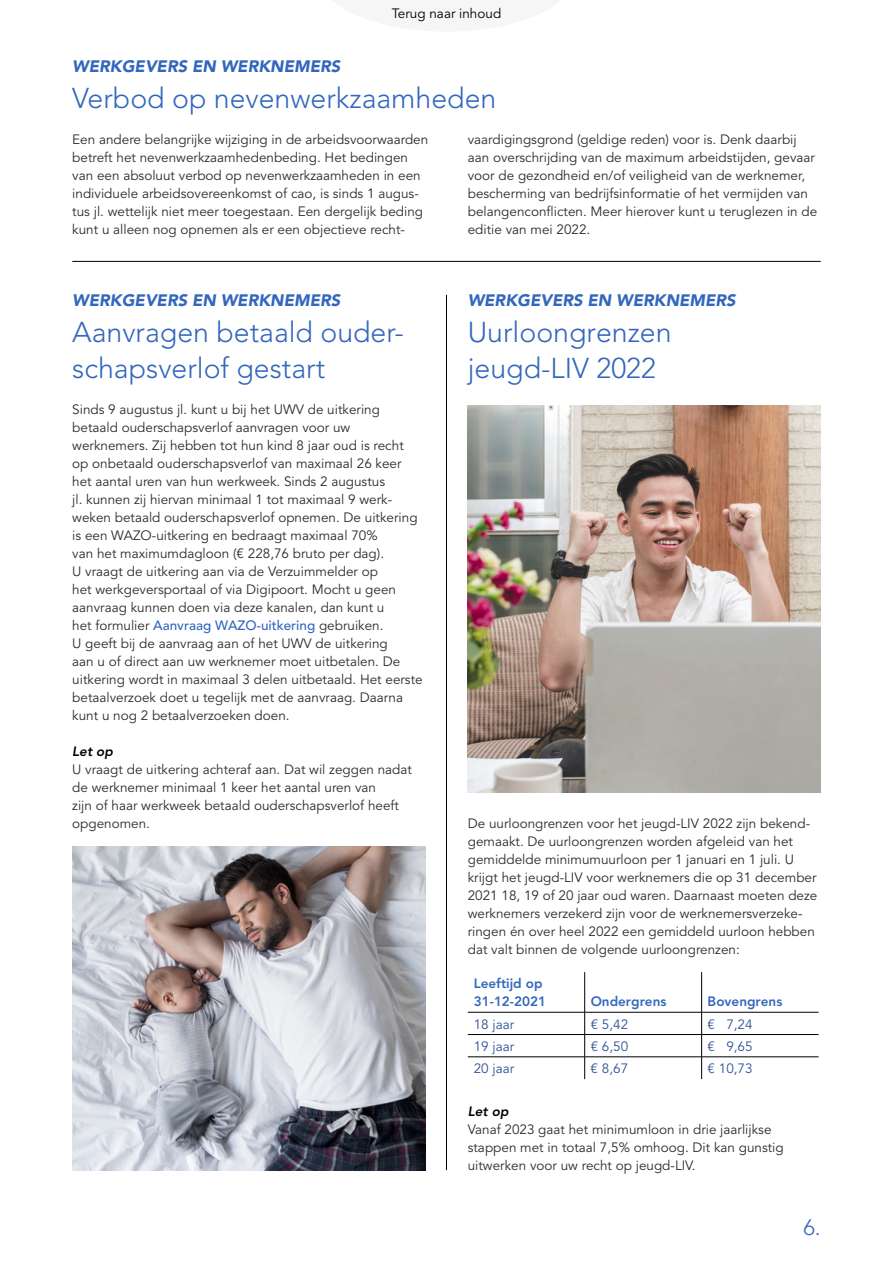
<style>
.page{position:relative;width:893px;height:1263px;background:#fff}
.page>*{position:absolute;margin:0;border:0;box-sizing:border-box;transform-origin:0 0}
.t1{font:300 28.5px/36px "Avenir LT";color:#3367bd}
.t2{font:300 22.2px "Avenir LT";color:#3367bd}
.t3{font:italic 900 16.5px "Avenir LT";color:#3367bd}
.t4{font:13.5px/18px "Avenir LT";color:#2c2c2c}
.t5{font:13.5px "Avenir LT";color:#2f5496}
.t6{font:800 13.5px/18px "Avenir LT";color:#3367bd}
.t7{font:13.5px "Avenir LT";color:#000}
.t8{font:italic 800 13.5px "Avenir LT";color:#000}
.s1{font-weight:500;color:#3367bd}
</style>
<div class="page">
<hr style="left:446px;top:295px;width:1px;height:875px;background:#000">
<hr style="left:72px;top:261px;width:749px;height:1px;background:#000">
<img style="left:72px;top:846px;width:353px;height:324px">
<img style="left:468px;top:405px;width:353px;height:387px">
<hr style="left:584px;top:972px;width:1px;height:40px;background:#000">
<hr style="left:701px;top:972px;width:1px;height:40px;background:#000">
<hr style="left:468px;top:1012px;width:117px;height:1px;background:#000">
<hr style="left:585px;top:1012px;width:117px;height:1px;background:#000">
<hr style="left:702px;top:1012px;width:117px;height:1px;background:#000">
<hr style="left:468px;top:1034px;width:117px;height:1px;background:#000">
<hr style="left:585px;top:1034px;width:117px;height:1px;background:#000">
<hr style="left:702px;top:1034px;width:117px;height:1px;background:#000">
<hr style="left:468px;top:1056px;width:117px;height:1px;background:#000">
<hr style="left:585px;top:1056px;width:117px;height:1px;background:#000">
<svg style="left:584px;top:1012px;width:1px;height:67px"></svg>
<hr style="left:702px;top:1056px;width:117px;height:1px;background:#000">
<svg style="left:701px;top:1012px;width:1px;height:67px"></svg>
<p class="t7" style="left:392px;top:5px;width:111px">Terug naar inhoud</p>
<p class="t3" style="left:72px;top:56px;width:269px">WERKGEVERS EN WERKNEMERS</p>
<h1 class="t1" style="left:72px;top:80px;width:426px">Verbod op nevenwerkzaamheden</h1>
<p class="t4" style="left:72px;top:131px;width:357px">Een andere belangrijke wijziging in de arbeidsvoorwaarden betreft het nevenwerkzaamhedenbeding. Het bedingen van een absoluut verbod op nevenwerkzaamheden in een individuele arbeidsovereenkomst of cao, is sinds 1 augus&shy;tus jl. wettelijk niet meer toegestaan. Een dergelijk beding kunt u alleen nog opnemen als er een objectieve recht-</p>
<p class="t3" style="left:72px;top:290px;width:269px">WERKGEVERS EN WERKNEMERS</p>
<h1 class="t1" style="left:72px;top:314px;width:333px">Aanvragen betaald ouder&shy;schapsverlof gestart</h1>
<p class="t4" style="left:72px;top:401px;width:352px">Sinds 9 augustus jl. kunt u bij het UWV de uitkering betaald ouderschapsverlof aanvragen voor uw werknemers. Zij hebben tot hun kind 8 jaar oud is recht op onbetaald ouderschapsverlof van maximaal 26 keer het aantal uren van hun werkweek. Sinds 2 augustus<br>jl. kunnen zij hiervan minimaal 1 tot maximaal 9 werk&shy;weken betaald ouderschapsverlof opnemen. De uitkering is een WAZO-uitkering en bedraagt maximaal 70%<br>van het maximumdagloon (€ 228,76 bruto per dag).<br>U vraagt de uitkering aan via de Verzuimmelder op<br>het werkgeversportaal of via Digipoort. Mocht u geen aanvraag kunnen doen via deze kanalen, dan kunt u<br>het formulier <span class="s1">Aanvraag WAZO-uitkering</span> gebruiken.<br>U geeft bij de aanvraag aan of het UWV de uitkering<br>aan u of direct aan uw werknemer moet uitbetalen. De uitkering wordt in maximaal 3 delen uitbetaald. Het eerste betaalverzoek doet u tegelijk met de aanvraag. Daarna kunt u nog 2 betaalverzoeken doen.</p>
<p class="t8" style="left:72px;top:743px;width:42px">Let op</p>
<p class="t4" style="left:72px;top:761px;width:341px">U vraagt de uitkering achteraf aan. Dat wil zeggen nadat de werknemer minimaal 1 keer het aantal uren van<br>zijn of haar werkweek betaald ouderschapsverlof heeft opgenomen.</p>
<p class="t4" style="left:468px;top:131px;width:351px">vaardigingsgrond (geldige reden) voor is. Denk daarbij aan overschrijding van de maximum arbeidstijden, gevaar voor de gezondheid en/of veiligheid van de werknemer, bescherming van bedrijfsinformatie of het vermijden van belangenconflicten. Meer hierover kunt u teruglezen in de editie van mei 2022.</p>
<p class="t3" style="left:468px;top:290px;width:269px">WERKGEVERS EN WERKNEMERS</p>
<h1 class="t1" style="left:468px;top:314px;width:205px">Uurloongrenzen jeugd-LIV 2022</h1>
<p class="t4" style="left:468px;top:815px;width:351px">De uurloongrenzen voor het jeugd-LIV 2022 zijn bekend&shy;gemaakt. De uurloongrenzen worden afgeleid van het gemiddelde minimumuurloon per 1 januari en 1 juli. U krijgt het jeugd-LIV voor werknemers die op 31 december 2021 18, 19 of 20 jaar oud waren. Daarnaast moeten deze werknemers verzekerd zijn voor de werknemersverzeke&shy;ringen én over heel 2022 een gemiddeld uurloon hebben dat valt binnen de volgende uurloongrenzen:</p>
<p class="t6" style="left:474px;top:974px;width:74px">Leeftijd op<br>31-12-2021</p>
<p class="t6" style="left:591px;top:992px;width:77px">Ondergrens</p>
<p class="t6" style="left:708px;top:992px;width:76px">Bovengrens</p>
<p class="t5" style="left:474px;top:1016px;width:42px">18 jaar</p>
<p class="t5" style="left:591px;top:1016px;width:39px">€ 5,42</p>
<p class="t5" style="left:708px;top:1016px;width:47px">€ 7,24</p>
<p class="t5" style="left:474px;top:1038px;width:42px">19 jaar</p>
<p class="t5" style="left:591px;top:1038px;width:39px">€ 6,50</p>
<p class="t5" style="left:708px;top:1038px;width:47px">€ 9,65</p>
<p class="t5" style="left:474px;top:1061px;width:42px">20 jaar</p>
<p class="t5" style="left:591px;top:1061px;width:39px">€ 8,67</p>
<p class="t5" style="left:708px;top:1061px;width:47px">€ 10,73</p>
<p class="t8" style="left:468px;top:1103px;width:42px">Let op</p>
<p class="t4" style="left:468px;top:1121px;width:317px">Vanaf 2023 gaat het minimumloon in drie jaarlijkse stappen met in totaal 7,5% omhoog. Dit kan gunstig uitwerken voor uw recht op jeugd-LIV.</p>
<h2 class="t2" style="left:803px;top:1214px;width:19px">6.</h2>
</div>
